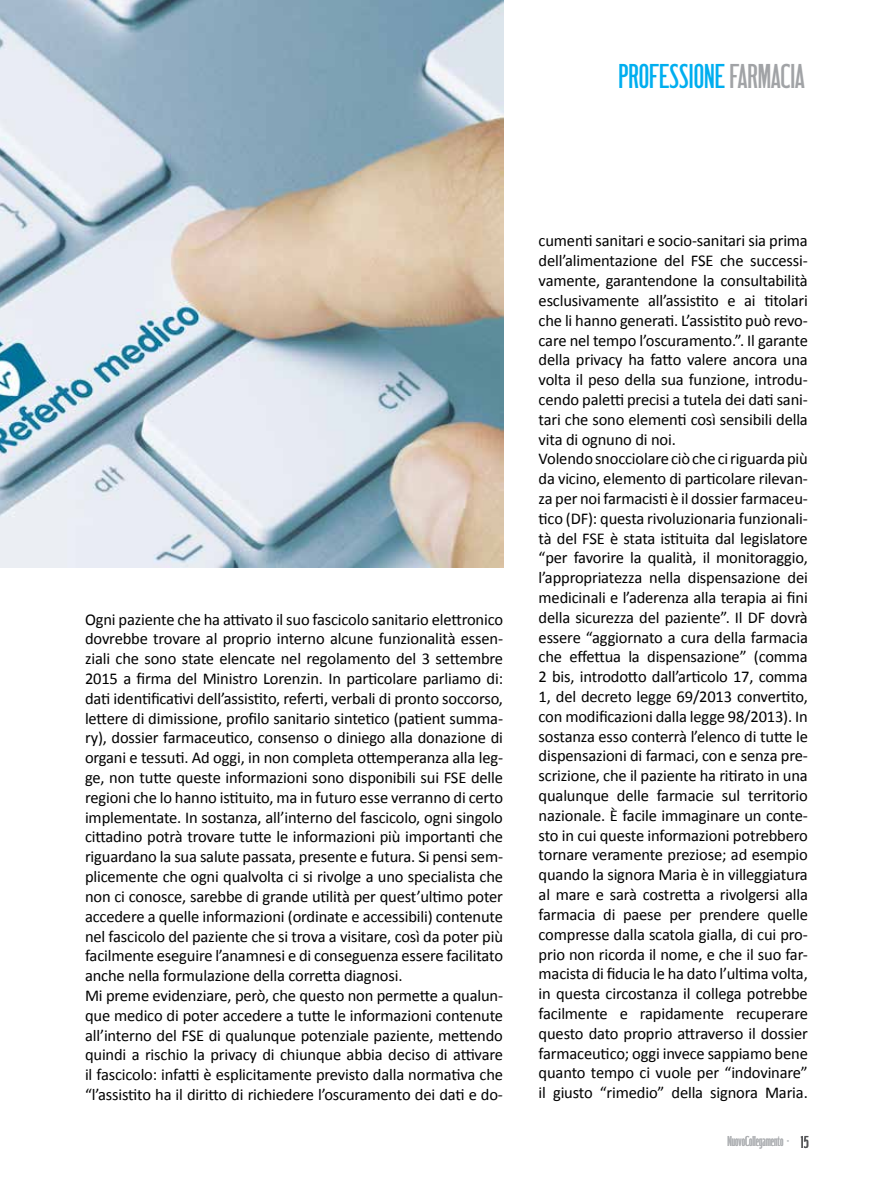
<style>
.page{position:relative;width:893px;height:1191px;background:#fff}
.page>*{position:absolute;margin:0;border:0;box-sizing:border-box;transform-origin:0 0}
.t1{font:36px "HWT Unit Gothic 721";color:#00aeef}
.t2{font:16.5px/19.8px "Calibri";letter-spacing:-.01em;color:#000}
.t3{font:15px "HWT Unit Gothic 721";color:#afb1b4}
.s1{color:#a1a3a6}
.s2{font-size:18px;color:#515254}
</style>
<div class="page">
<img style="left:0;top:0;width:503px;height:567px">
<h1 class="t1" style="left:618px;top:54px;width:188px">PROFESSIONE <span class="s1">FARMACIA</span></h1>
<p class="t2" style="left:85px;top:609px;width:420px">Ogni paziente che ha attivato il suo fascicolo sanitario elettronico dovrebbe trovare al proprio interno alcune funzionalità essen&shy;ziali che sono state elencate nel regolamento del 3 settembre 2015 a firma del Ministro Lorenzin. In particolare parliamo di: dati identificativi dell’assistito, referti, verbali di pronto soccorso, lettere di dimissione, profilo sanitario sintetico (patient summa&shy;ry), dossier farmaceutico, consenso o diniego alla donazione di organi e tessuti. Ad oggi, in non completa ottemperanza alla leg&shy;ge, non tutte queste informazioni sono disponibili sui FSE delle regioni che lo hanno istituito, ma in futuro esse verranno di certo implementate. In sostanza, all’interno del fascicolo, ogni singolo cittadino potrà trovare tutte le informazioni più importanti che riguardano la sua salute passata, presente e futura. Si pensi sem&shy;plicemente che ogni qualvolta ci si rivolge a uno specialista che non ci conosce, sarebbe di grande utilità per quest’ultimo poter accedere a quelle informazioni (ordinate e accessibili) contenute nel fascicolo del paziente che si trova a visitare, così da poter più facilmente eseguire l’anamnesi e di conseguenza essere facilitato anche nella formulazione della corretta diagnosi.<br>Mi preme evidenziare, però, che questo non permette a qualun&shy;que medico di poter accedere a tutte le informazioni contenute all’interno del FSE di qualunque potenziale paziente, mettendo quindi a rischio la privacy di chiunque abbia deciso di attivare il fascicolo: infatti è esplicitamente previsto dalla normativa che “l’assistito ha il diritto di richiedere l’oscuramento dei dati e do-</p>
<p class="t2" style="left:539px;top:231px;width:271px">cumenti sanitari e socio-sanitari sia prima dell’alimentazione del FSE che successi&shy;vamente, garantendone la consultabilità esclusivamente all’assistito e ai titolari che li hanno generati. L’assistito può revo&shy;care nel tempo l’oscuramento.”. Il garante della privacy ha fatto valere ancora una volta il peso della sua funzione, introdu&shy;cendo paletti precisi a tutela dei dati sani&shy;tari che sono elementi così sensibili della vita di ognuno di noi.<br>Volendo snocciolare ciò che ci riguarda più da vicino, elemento di particolare rilevan&shy;za per noi farmacisti è il dossier farmaceu&shy;tico (DF): questa rivoluzionaria funzionali&shy;tà del FSE è stata istituita dal legislatore “per favorire la qualità, il monitoraggio, l’appropriatezza nella dispensazione dei medicinali e l’aderenza alla terapia ai fini della sicurezza del paziente”. Il DF dovrà essere “aggiornato a cura della farmacia che effettua la dispensazione” (comma 2 bis, introdotto dall’articolo 17, comma 1, del decreto legge 69/2013 convertito, con modificazioni dalla legge 98/2013). In sostanza esso conterrà l’elenco di tutte le dispensazioni di farmaci, con e senza pre&shy;scrizione, che il paziente ha ritirato in una qualunque delle farmacie sul territorio nazionale. È facile immaginare un conte&shy;sto in cui queste informazioni potrebbero tornare veramente preziose; ad esempio quando la signora Maria è in villeggiatura al mare e sarà costretta a rivolgersi alla farmacia di paese per prendere quelle compresse dalla scatola gialla, di cui pro&shy;prio non ricorda il nome, e che il suo far&shy;macista di fiducia le ha dato l’ultima volta, in questa circostanza il collega potrebbe facilmente e rapidamente recuperare questo dato proprio attraverso il dossier farmaceutico; oggi invece sappiamo bene quanto tempo ci vuole per “indovinare” il giusto “rimedio” della signora Maria.</p>
<p class="t3" style="left:727px;top:1132px;width:83px">NuovoCollegamento - <span class="s2">15</span></p>
<p class="t3" style="left:752px;top:1132px;width:3px">l</p>
</div>
